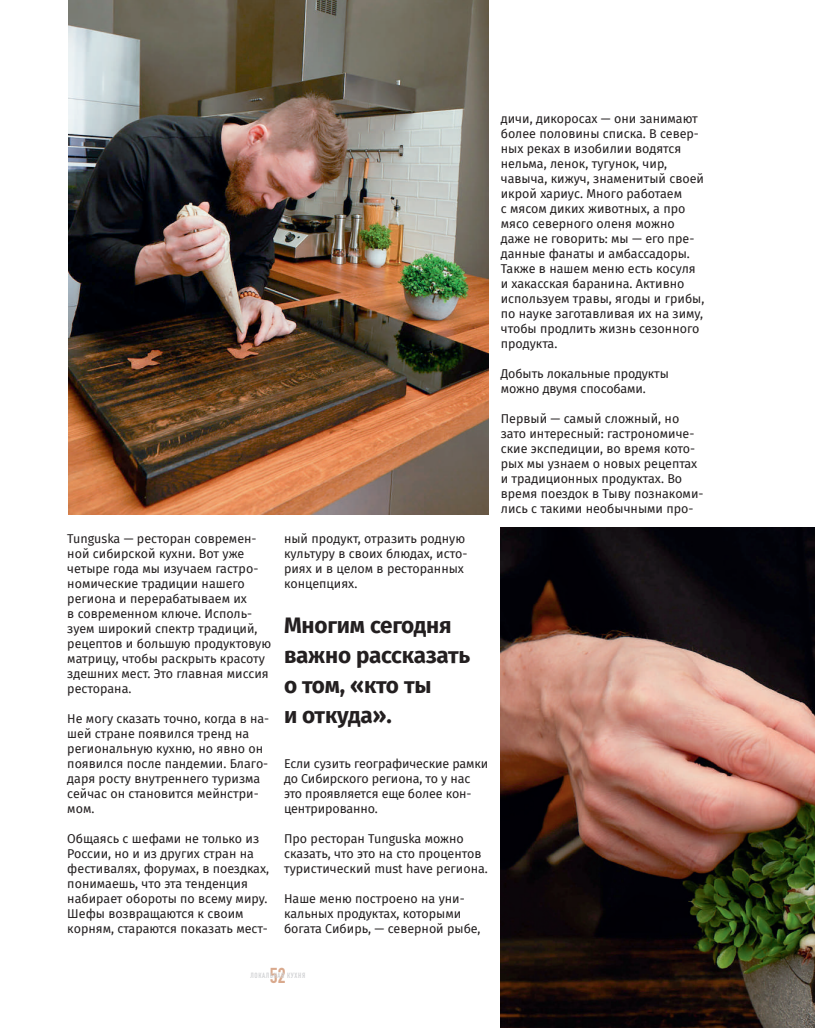
<style>
.page{position:relative;width:815px;height:1028px;background:#fff}
.page>*{position:absolute;margin:0;border:0;box-sizing:border-box;transform-origin:0 0}
.t1{font:700 22.5px/30px "Fira Sans";letter-spacing:-.01em;color:#231f20}
.t2{font:700 21.25px "DIN Condensed";color:#d9a98d}
.t3{font:12.5px/15px "Fira Sans";color:#231f20}
.t4{font:700 7.5px "DIN Condensed";letter-spacing:.09em;color:#d1d2d4}
</style>
<div class="page">
<img style="left:69px;top:0;width:419px;height:514px">
<img style="left:501px;top:528px;width:314px;height:500px">
<p class="t3" style="left:284px;top:531px;width:185px">ный продукт, отразить родную культуру в своих блюдах, исто&shy;риях и в целом в ресторанных концепциях.</p>
<h1 class="t1" style="left:284px;top:610px;width:188px">Многим сегодня важно рассказать о том, «кто ты<br>и откуда».</h1>
<p class="t3" style="left:284px;top:756px;width:206px">Если сузить географические рамки до Сибирского региона, то у нас это проявляется еще более кон&shy;центрированно.</p>
<p class="t3" style="left:284px;top:831px;width:205px">Про ресторан Tunguska можно сказать, что это на сто процентов туристический must have региона.</p>
<p class="t3" style="left:284px;top:891px;width:198px">Наше меню построено на уни&shy;кальных продуктах, которыми богата Сибирь, — северной рыбе,</p>
<h2 class="t2" style="left:270px;top:967px;width:17px">52</h2>
<p class="t3" style="left:67px;top:531px;width:205px">Tunguska — ресторан современ&shy;ной сибирской кухни. Вот уже четыре года мы изучаем гастро&shy;номические традиции нашего региона и перерабатываем их<br>в современном ключе. Исполь&shy;зуем широкий спектр традиций, рецептов и большую продуктовую матрицу, чтобы раскрыть красоту здешних мест. Это главная миссия ресторана.</p>
<p class="t3" style="left:67px;top:711px;width:203px">Не могу сказать точно, когда в на&shy;шей стране появился тренд на региональную кухню, но явно он появился после пандемии. Благо&shy;даря росту внутреннего туризма сейчас он становится мейнстри&shy;мом.</p>
<p class="t3" style="left:67px;top:831px;width:203px">Общаясь с шефами не только из<br>России, но и из других стран на фестивалях, форумах, в поездках, понимаешь, что эта тенденция набирает обороты по всему миру.<br>Шефы возвращаются к своим корням, стараются показать мест-</p>
<p class="t4" style="left:250px;top:972px;width:56px">ЛОКАЛЬНАЯ КУХНЯ</p>
<p class="t3" style="left:501px;top:111px;width:205px">дичи, дикоросах — они занимают более половины списка. В север&shy;ных реках в изобилии водятся нельма, ленок, тугунок, чир, чавыча, кижуч, знаменитый своей икрой хариус. Много работаем<br>с мясом диких животных, а про мясо северного оленя можно даже не говорить: мы — его пре&shy;данные фанаты и амбассадоры.<br>Также в нашем меню есть косуля и хакасская баранина. Активно используем травы, ягоды и грибы, по науке заготавливая их на зиму, чтобы продлить жизнь сезонного продукта.</p>
<p class="t3" style="left:501px;top:366px;width:170px">Добыть локальные продукты можно двумя способами.</p>
<p class="t3" style="left:501px;top:411px;width:204px">Первый — самый сложный, но зато интересный: гастрономиче&shy;ские экспедиции, во время кото&shy;рых мы узнаем о новых рецептах и традиционных продуктах. Во время поездок в Тыву познакоми&shy;лись с такими необычными про-</p>
</div>
